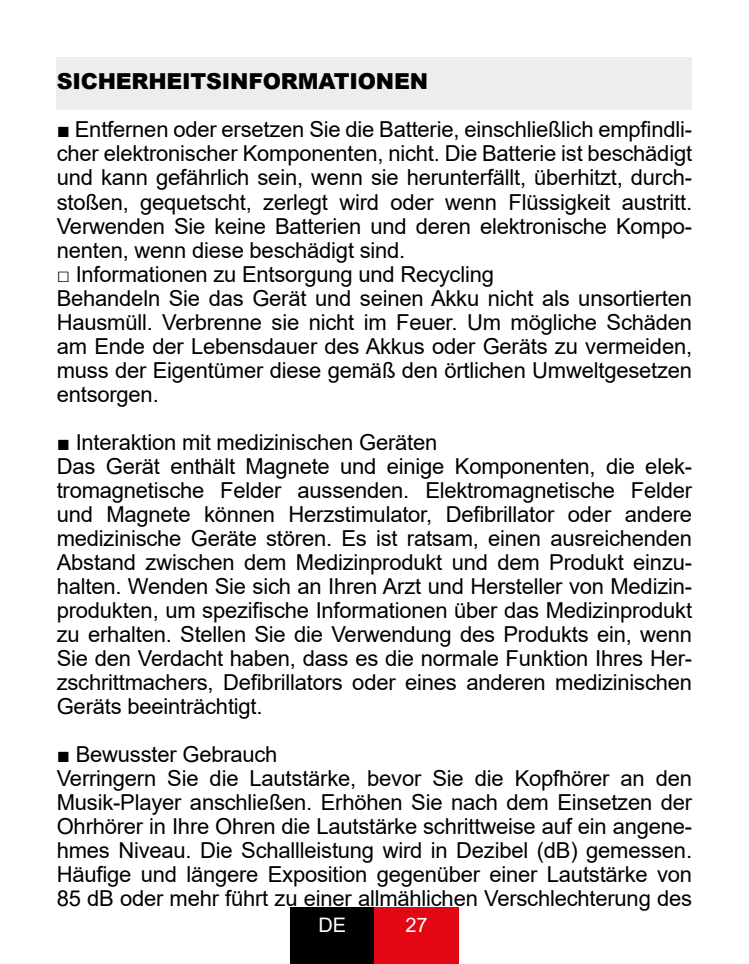
<style>
.page{position:relative;width:749px;height:964px;background:#fff}
.page>*{position:absolute;margin:0;border:0;box-sizing:border-box;transform-origin:0 0}
.t1{font:22px/24px "Arial";letter-spacing:-.01em;color:#000}
.t2{font:900 22px "Arial";letter-spacing:-.01em;color:#000}
.t3{font:20px "Arial";color:#fff}
</style>
<div class="page">
<div style="left:290px;top:907px;width:84px;height:57px;background:#000"></div>
<div style="left:374px;top:907px;width:84px;height:57px;background:#e30613"></div>
<div style="left:57px;top:57px;width:635px;height:52px;background:#ededed"></div>
<p class="t2" style="left:57px;top:66px;width:373px">SICHERHEITSINFORMATIONEN</p>
<p class="t1" style="left:57px;top:118px;width:636px;text-align:justify">■ Entfernen oder ersetzen Sie die Batterie, einschließlich empfindli&shy;cher elektronischer Komponenten, nicht. Die Batterie ist beschädigt und kann gefährlich sein, wenn sie herunterfällt, überhitzt, durch&shy;stoßen, gequetscht, zerlegt wird oder wenn Flüssigkeit austritt.<br>Verwenden Sie keine Batterien und deren elektronische Kompo&shy;nenten, wenn diese beschädigt sind.</p>
<p class="t1" style="left:57px;top:262px;width:636px">□ Informationen zu Entsorgung und Recycling<br>Behandeln Sie das Gerät und seinen Akku nicht als unsortierten Hausmüll. Verbrenne sie nicht im Feuer. Um mögliche Schäden am Ende der Lebensdauer des Akkus oder Geräts zu vermeiden, muss der Eigentümer diese gemäß den örtlichen Umweltgesetzen entsorgen.</p>
<p class="t1" style="left:57px;top:430px;width:636px">■ Interaktion mit medizinischen Geräten<br>Das Gerät enthält Magnete und einige Komponenten, die elek&shy;tromagnetische Felder aussenden. Elektromagnetische Felder und Magnete können Herzstimulator, Defibrillator oder andere medizinische Geräte stören. Es ist ratsam, einen ausreichenden Abstand zwischen dem Medizinprodukt und dem Produkt einzu&shy;halten. Wenden Sie sich an Ihren Arzt und Hersteller von Medizin&shy;produkten, um spezifische Informationen über das Medizinprodukt zu erhalten. Stellen Sie die Verwendung des Produkts ein, wenn Sie den Verdacht haben, dass es die normale Funktion Ihres Her&shy;zschrittmachers, Defibrillators oder eines anderen medizinischen Geräts beeinträchtigt.</p>
<p class="t1" style="left:57px;top:742px;width:636px">■ Bewusster Gebrauch<br>Verringern Sie die Lautstärke, bevor Sie die Kopfhörer an den Musik-Player anschließen. Erhöhen Sie nach dem Einsetzen der Ohrhörer in Ihre Ohren die Lautstärke schrittweise auf ein angene&shy;hmes Niveau. Die Schallleistung wird in Dezibel (dB) gemessen.<br>Häufige und längere Exposition gegenüber einer Lautstärke von 85 dB oder mehr führt zu einer allmählichen Verschlechterung des</p>
<p class="t3" style="left:318px;top:911px;width:29px">DE</p>
<p class="t3" style="left:405px;top:911px;width:24px">27</p>
</div>
